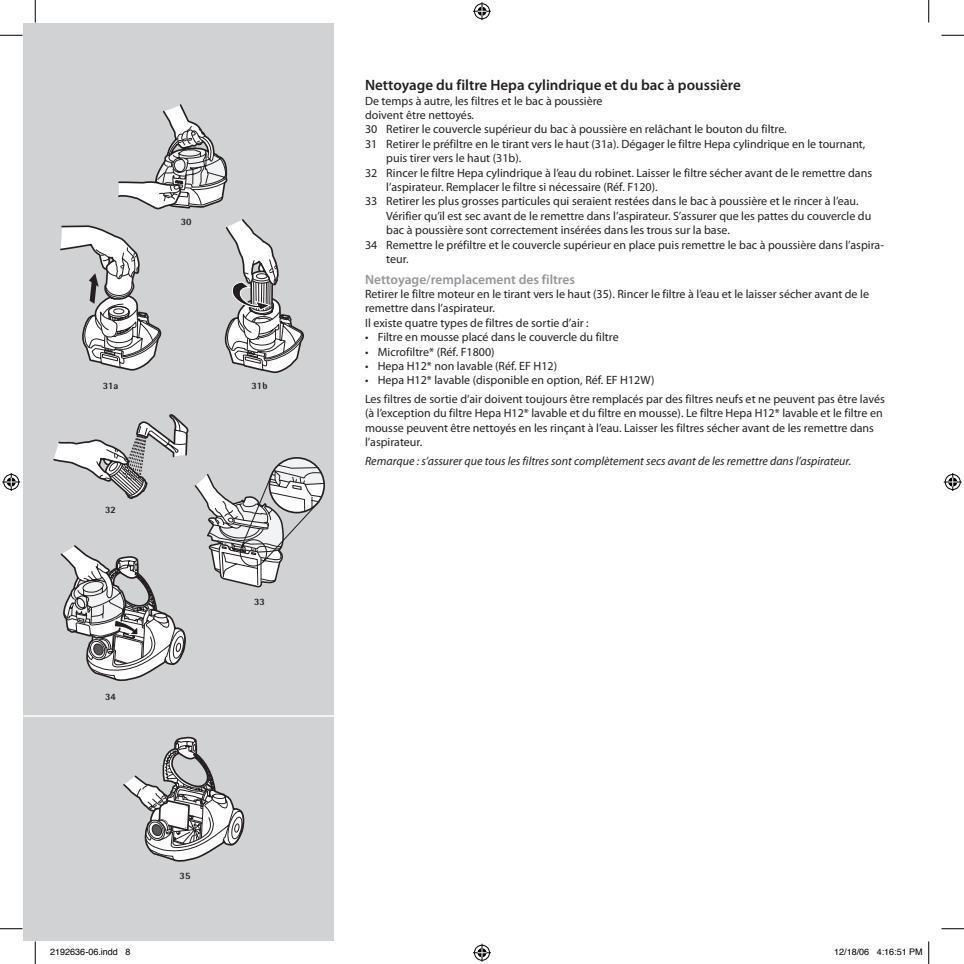
<style>
.page{position:relative;width:964px;height:964px;background:#fff}
.page>*{position:absolute;margin:0;border:0;box-sizing:border-box;transform-origin:0 0}
.t1{font:600 15px "Myriad Pro";color:#231f20}
.t2{font:600 13.5px "Myriad Pro";color:#939598}
.t3{font:12px/14.4px "Myriad Pro";color:#231f20}
.t4{font:italic 12px "Myriad Pro";color:#231f20}
.t5{font:800 9.75px "Rotis Semi Sans";color:#231f20}
.t6{font:9px "Helvetica";color:#000}
</style>
<div class="page">
<div style="left:23px;top:24px;width:311px;height:916px;background:#d1d2d4"></div>
<svg style="left:53px;top:414px;width:135px;height:85px"></svg>
<svg style="left:61px;top:545px;width:125px;height:136px"></svg>
<svg style="left:118px;top:104px;width:109px;height:105px"></svg>
<svg style="left:60px;top:225px;width:101px;height:145px"></svg>
<svg style="left:225px;top:219px;width:79px;height:154px"></svg>
<svg style="left:195px;top:457px;width:130px;height:131px"></svg>
<svg style="left:123px;top:736px;width:121px;height:126px"></svg>
<hr style="left:23px;top:715px;width:311px;height:1px;background:#fff">
<svg style="left:0;top:35px;width:22px;height:1px"></svg>
<svg style="left:941px;top:35px;width:22px;height:1px"></svg>
<svg style="left:0;top:928px;width:22px;height:1px"></svg>
<svg style="left:941px;top:928px;width:22px;height:1px"></svg>
<svg style="left:35px;top:0;width:1px;height:23px"></svg>
<svg style="left:35px;top:941px;width:1px;height:22px"></svg>
<svg style="left:928px;top:0;width:1px;height:23px"></svg>
<svg style="left:928px;top:941px;width:1px;height:22px"></svg>
<svg style="left:473px;top:2px;width:18px;height:18px"></svg>
<svg style="left:473px;top:943px;width:18px;height:18px"></svg>
<svg style="left:2px;top:473px;width:18px;height:18px"></svg>
<svg style="left:943px;top:473px;width:18px;height:18px"></svg>
<p class="t5" style="left:103px;top:379px;width:17px">31a</p>
<p class="t5" style="left:105px;top:503px;width:12px">32</p>
<p class="t5" style="left:105px;top:690px;width:12px">34</p>
<p class="t5" style="left:181px;top:216px;width:12px">30</p>
<p class="t5" style="left:251px;top:379px;width:17px">31b</p>
<p class="t5" style="left:254px;top:595px;width:12px">33</p>
<p class="t5" style="left:180px;top:869px;width:12px">35</p>
<p class="t1" style="left:365px;top:76px;width:377px">Nettoyage du filtre Hepa cylindrique et du bac à poussière</p>
<p class="t3" style="left:365px;top:93px;width:239px">De temps à autre, les filtres et le bac à poussière</p>
<p class="t3" style="left:365px;top:107px;width:110px">doivent être nettoyés.</p>
<p class="t3" style="left:365px;top:122px;width:423px">30 Retirer le couvercle supérieur du bac à poussière en relâchant le bouton du filtre.</p>
<p class="t3" style="left:365px;top:136px;width:502px">31 Retirer le préfiltre en le tirant vers le haut (31a). Dégager le filtre Hepa cylindrique en le tournant,</p>
<p class="t3" style="left:386px;top:151px;width:136px">puis tirer vers le haut (31b).</p>
<p class="t3" style="left:365px;top:165px;width:508px">32 Rincer le filtre Hepa cylindrique à l’eau du robinet. Laisser le filtre sécher avant de le remettre dans</p>
<p class="t3" style="left:386px;top:179px;width:273px">l’aspirateur. Remplacer le filtre si nécessaire (Réf. F120).</p>
<p class="t3" style="left:365px;top:194px;width:495px">33 Retirer les plus grosses particules qui seraient restées dans le bac à poussière et le rincer à l’eau.</p>
<p class="t3" style="left:386px;top:208px;width:486px">Vérifier qu’il est sec avant de le remettre dans l’aspirateur. S’assurer que les pattes du couvercle du</p>
<p class="t3" style="left:386px;top:223px;width:345px">bac à poussière sont correctement insérées dans les trous sur la base.</p>
<p class="t3" style="left:365px;top:237px;width:520px">34 Remettre le préfiltre et le couvercle supérieur en place puis remettre le bac à poussière dans l’aspira-</p>
<p class="t3" style="left:386px;top:251px;width:24px">teur.</p>
<p class="t2" style="left:365px;top:270px;width:212px">Nettoyage/remplacement des filtres</p>
<p class="t3" style="left:365px;top:286px;width:505px">Retirer le filtre moteur en le tirant vers le haut (35). Rincer le filtre à l’eau et le laisser sécher avant de le remettre dans l’aspirateur.<br>Il existe quatre types de filtres de sortie d’air :</p>
<p class="t3" style="left:365px;top:330px;width:255px">• Filtre en mousse placé dans le couvercle du filtre</p>
<p class="t3" style="left:365px;top:344px;width:131px">• Microfiltre* (Réf. F1800)</p>
<p class="t3" style="left:365px;top:358px;width:194px">• Hepa H12* non lavable (Réf. EF H12)</p>
<p class="t3" style="left:365px;top:371px;width:521px;line-height:18.6px">• Hepa H12* lavable (disponible en option, Réf. EF H12W)<br>Les filtres de sortie d’air doivent toujours être remplacés par des filtres neufs et ne peuvent pas être lavés</p>
<p class="t3" style="left:365px;top:406px;width:519px">(à l’exception du filtre Hepa H12* lavable et du filtre en mousse). Le filtre Hepa H12* lavable et le filtre en mousse peuvent être nettoyés en les rinçant à l’eau. Laisser les filtres sécher avant de les remettre dans l’aspirateur.</p>
<p class="t4" style="left:365px;top:453px;width:488px">Remarque : s’assurer que tous les filtres sont complètement secs avant de les remettre dans l’aspirateur.</p>
<p class="t6" style="left:50px;top:944px;width:82px">2192636-06.indd 8</p>
<p class="t6" style="left:834px;top:944px;width:90px">12/18/06 4:16:51 PM</p>
</div>
